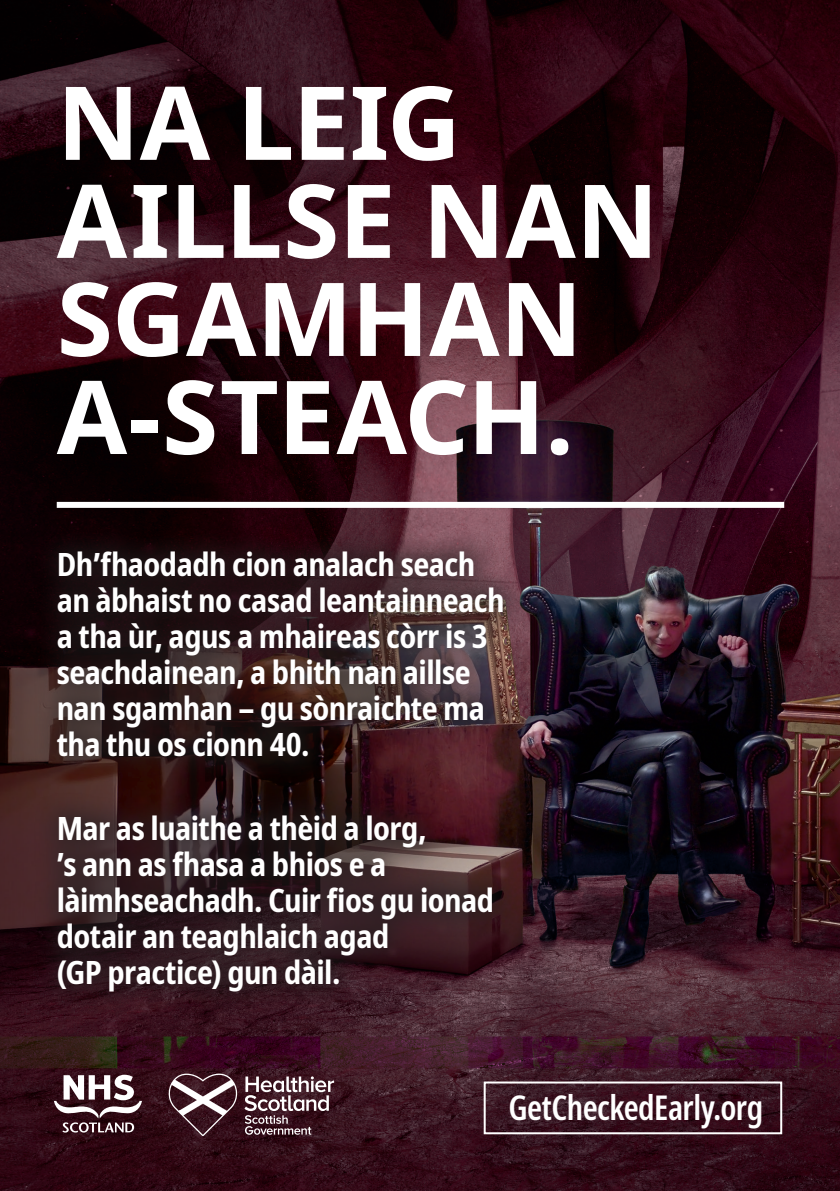
<style>
.page{position:relative;width:840px;height:1191px;background:#fff}
.page>*{position:absolute;margin:0;border:0;box-sizing:border-box;transform-origin:0 0}
.t1{font:700 102px/98px "Noto Sans";color:#fff}
.t2{font:600 extra-condensed 34px "Noto Sans";letter-spacing:-.015em;color:#fff}
.t3{font:700 condensed 32px/36px "Noto Sans";letter-spacing:-.02em;color:#fff}
</style>
<div class="page">
<img style="left:0;top:0;width:839px;height:1191px">
<div style="left:32px;top:525px;width:497px;height:491px;background:#231f20;opacity:.75"></div>
<div style="left:57px;top:502px;width:726px;height:6px;background:#fff"></div>
<svg style="left:54px;top:1074px;width:88px;height:58px"></svg>
<svg style="left:168px;top:1073px;width:166px;height:63px;background:#654750"></svg>
<div style="left:483px;top:1081px;width:298px;height:53px;border:2px solid #fff"></div>
<h1 class="t1" style="left:57px;top:76px;width:603px">NA LEIG<br>AILLSE NAN<br>SGAMHAN<br>A-STEACH.</h1>
<p class="t3" style="left:57px;top:547px;width:449px">Dh’fhaodadh cion analach seach an àbhaist no casad leantainneach a tha ùr, agus a mhaireas còrr is 3 seachdainean, a bhith nan aillse nan sgamhan – gu sònraichte ma tha thu os cionn 40.</p>
<p class="t3" style="left:57px;top:810px;width:438px">Mar as luaithe a thèid a lorg,<br>’s ann as fhasa a bhios e a làimhseachadh. Cuir fios gu ionad dotair an teaghlaich agad<br>(GP practice) gun dàil.</p>
<p class="t2" style="left:508px;top:1083px;width:256px">GetCheckedEarly.org</p>
</div>
